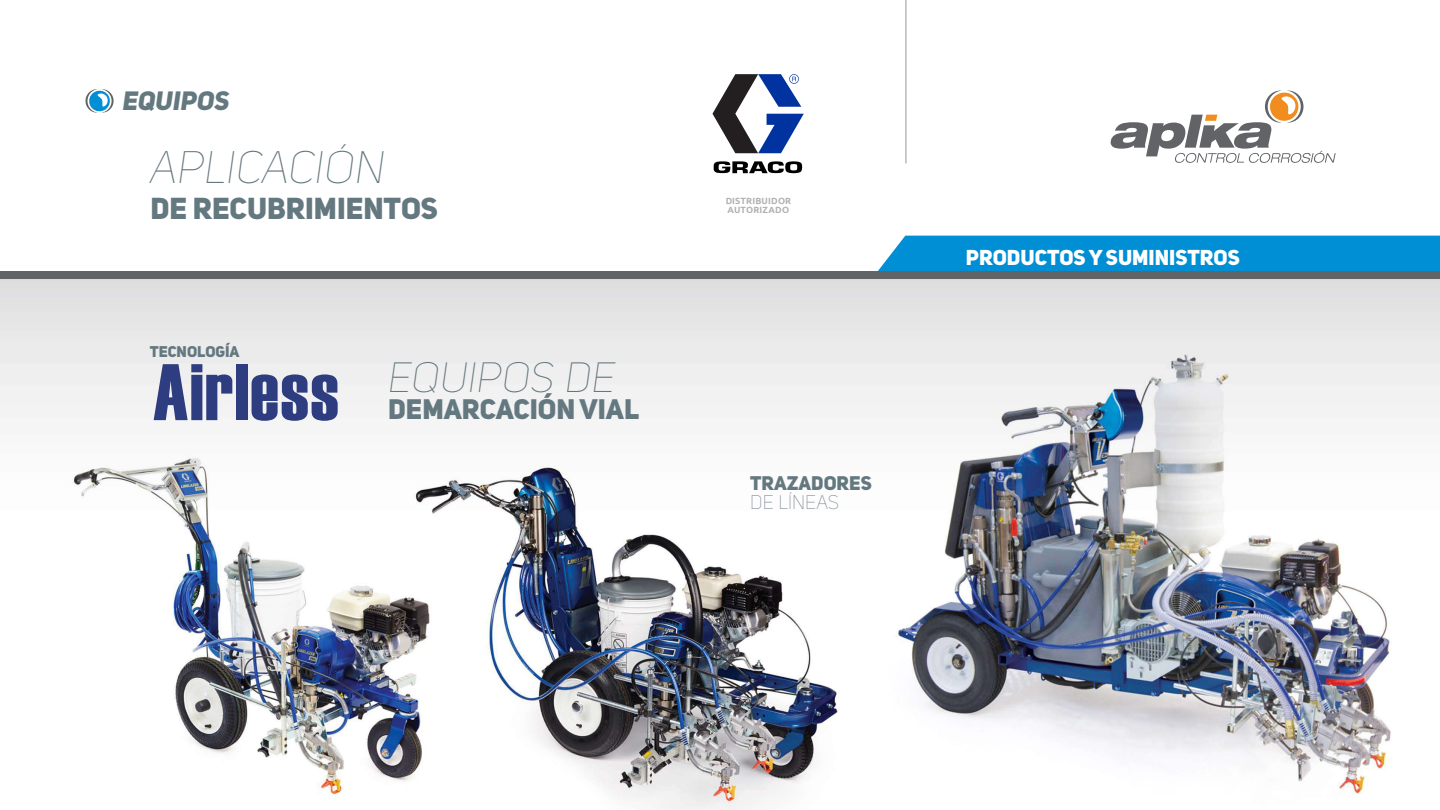
<style>
.page{position:relative;width:1440px;height:810px;background:#fff}
.page>*{position:absolute;margin:0;border:0;box-sizing:border-box;transform-origin:0 0}
.t1{font:79.95px "Haettenschweiler";letter-spacing:.02em;color:#2d3d80}
.t2{font:45px "Uni Sans Thin Italic CAPS";color:#647880}
.t3{font:41.85px "Uni Sans Thin Italic CAPS";color:#647880}
.t4{font:30px "Uni Sans Heavy CAPS";color:#647880}
.t5{font:27.9px "Uni Sans Heavy CAPS";color:#647880}
.t6{font:26.25px "Uni Sans Heavy Italic CAPS";color:#647880}
.t7{font:21.3px "Uni Sans Heavy CAPS";color:#fff}
.t8{font:19.5px "Uni Sans Heavy CAPS";color:#647880}
.t9{font:19.5px "Uni Sans Thin CAPS";color:#647880}
.t10{font:15.3px "Uni Sans Heavy CAPS";color:#647880}
.t11{font:700 9px/9.3px "Ubuntu";letter-spacing:.02em;color:#8e9093}
</style>
<div class="page">
<img style="left:0;top:278px;width:1440px;height:532px">
<hr style="left:905px;top:0;width:2px;height:164px;background:#a1a3a6">
<svg style="left:1111px;top:91px;width:225px;height:72px"></svg>
<div style="left:878px;top:236px;width:562px;height:35px;background:#008fd4"></div>
<div style="left:0;top:271px;width:1440px;height:7px;background:#626366"></div>
<svg style="left:85px;top:89px;width:29px;height:24px"></svg>
<svg style="left:713px;top:74px;width:91px;height:79px"></svg>
<svg style="left:714px;top:161px;width:88px;height:12px"></svg>
<h3 class="t6" style="left:123px;top:85px;width:108px">EQUIPOS</h3>
<h2 class="t2" style="left:151px;top:142px;width:236px">APLICACIÓN</h2>
<h3 class="t4" style="left:151px;top:189px;width:289px">DE RECUBRIMIENTOS</h3>
<h3 class="t10" style="left:150px;top:342px;width:91px">TECNOLOGÍA</h3>
<h1 class="t1" style="left:153px;top:347px;width:187px">Airless</h1>
<h3 class="t3" style="left:388px;top:354px;width:229px">EQUIPOS DE</h3>
<h3 class="t5" style="left:388px;top:391px;width:252px">DEMARCACIÓN VIAL</h3>
<p class="t11" style="left:725px;top:196px;width:67px">DISTRIBUIDOR<br>AUTORIZADO</p>
<h3 class="t8" style="left:750px;top:471px;width:123px">TRAZADORES</h3>
<h3 class="t9" style="left:750px;top:491px;width:90px">DE LÍNEAS</h3>
<h3 class="t7" style="left:966px;top:244px;width:275px">PRODUCTOS Y SUMINISTROS</h3>
</div>
